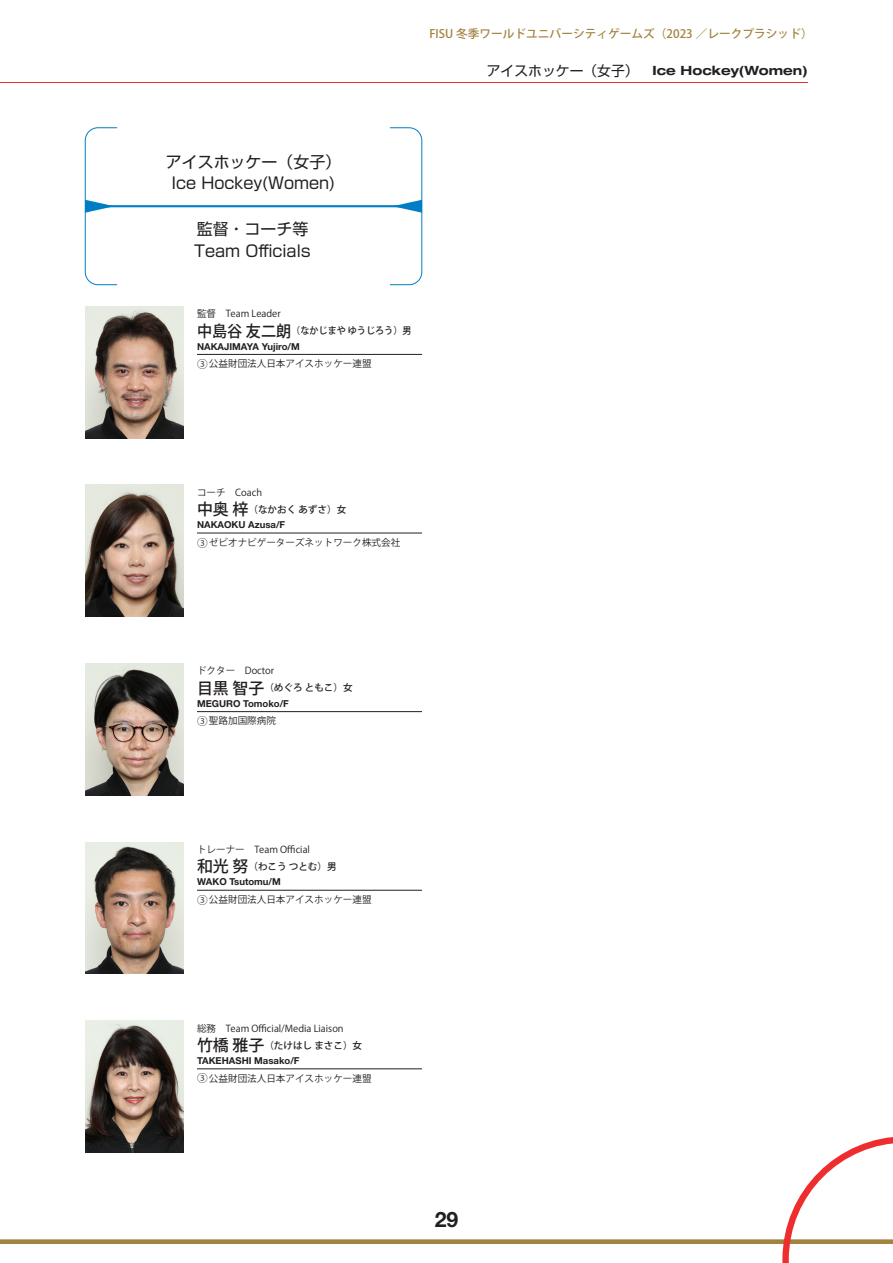
<style>
.page{position:relative;width:893px;height:1263px;background:#fff}
.page>*{position:absolute;margin:0;border:0;box-sizing:border-box;transform-origin:0 0}
.t1{font:700 21.3px "Helvetica Neue LT Std";color:#231f20}
.t2{font:15.9px "Shin Go Pro";color:#231f20}
.t3{font:700 expanded 12.75px "Helvetica Neue LT Std";color:#231f20}
.t4{font:500 11.7px "Koz Go Pro";color:#a2823f}
.プロフィール{font:9.6px "Koz Go Pro";color:#231f20}
.名前_英文{font:700 9.6px "Helvetica Neue LT Std";color:#231f20}
.なまえ{font:500 9.6px "Koz Go Pro";color:#231f20}
.なまえ-2{font:500 9.6px "Koz Go Pro";color:#231f20;scale:.95 1}
.s1{font-family:"Shin Go Pro";font-weight:400;font-stretch:normal;font-size:13.8px}
.s2{font-size:15.9px}
.s3{font-size:10.65px}
</style>
<div class="page">
<div style="left:0;top:1239px;width:893px;height:5px;background:#a2823f"></div>
<svg style="left:779px;top:1137px;width:114px;height:126px"></svg>
<img style="left:85px;top:306px;width:99px;height:132px">
<img style="left:85px;top:485px;width:99px;height:132px">
<img style="left:85px;top:663px;width:99px;height:132px">
<img style="left:85px;top:842px;width:99px;height:132px">
<img style="left:85px;top:1020px;width:99px;height:132px">
<svg style="left:197px;top:354px;width:12px;height:1px"></svg>
<hr style="left:209px;top:354px;width:213px;height:1px;background:#231f20">
<svg style="left:197px;top:533px;width:12px;height:1px"></svg>
<hr style="left:209px;top:533px;width:213px;height:1px;background:#231f20">
<svg style="left:197px;top:711px;width:12px;height:1px"></svg>
<hr style="left:209px;top:711px;width:213px;height:1px;background:#231f20">
<svg style="left:197px;top:890px;width:12px;height:1px"></svg>
<hr style="left:209px;top:890px;width:213px;height:1px;background:#231f20">
<svg style="left:197px;top:1068px;width:12px;height:1px"></svg>
<hr style="left:209px;top:1068px;width:213px;height:1px;background:#231f20">
<hr style="left:0;top:82px;width:808px;height:1px;background:#ee2d2e">
<hr style="left:85px;top:205px;width:337px;height:2px;background:#007ec5">
<svg style="left:85px;top:127px;width:33px;height:158px"></svg>
<svg style="left:389px;top:127px;width:33px;height:158px"></svg>
<p class="t4" style="left:429px;top:26px;width:385px">FISU 冬季ワールドユニバーシティゲームズ（2023 ／レークプラシッド）</p>
<p class="t3" style="left:487px;top:62px;width:323px"><span class="s1">アイスホッケー（女子）　</span>Ice Hockey(Women)</p>
<p class="t2" style="left:166px;top:149px;width:177px">アイスホッケー（女子）</p>
<p class="t2" style="left:172px;top:170px;width:165px">Ice Hockey(Women)</p>
<p class="t2" style="left:197px;top:216px;width:113px">監督・コーチ等</p>
<p class="t2" style="left:194px;top:238px;width:118px">Team Officials</p>
<p class="プロフィール" style="left:197px;top:307px;width:85px">監督　Team Leader</p>
<p class="なまえ-2" style="left:197px;top:324px;width:227px"><span class="s2">中島谷 友二朗</span>（なかじまや ゆうじろう）男</p>
<p class="名前_英文" style="left:197px;top:340px;width:104px">NAKAJIMAYA Yujiro/M</p>
<p class="プロフィール" style="left:197px;top:357px;width:176px"><span class="s3">③</span>公益財団法人日本アイスホッケー連盟</p>
<p class="プロフィール" style="left:197px;top:486px;width:67px">コーチ　Coach</p>
<p class="なまえ" style="left:197px;top:503px;width:151px"><span class="s2">中奥 梓</span>（なかおく あずさ）女</p>
<p class="名前_英文" style="left:197px;top:519px;width:90px">NAKAOKU Azusa/F</p>
<p class="プロフィール" style="left:197px;top:536px;width:205px"><span class="s3">③</span>ゼビオナビゲーターズネットワーク株式会社</p>
<p class="プロフィール" style="left:197px;top:665px;width:79px">ドクター　Doctor</p>
<p class="なまえ" style="left:197px;top:682px;width:157px"><span class="s2">目黒 智子</span>（めぐろ ともこ）女</p>
<p class="名前_英文" style="left:197px;top:697px;width:93px">MEGURO Tomoko/F</p>
<p class="プロフィール" style="left:197px;top:714px;width:80px"><span class="s3">③</span>聖路加国際病院</p>
<p class="プロフィール" style="left:197px;top:843px;width:114px">トレーナー　Team Official</p>
<p class="なまえ" style="left:197px;top:860px;width:141px"><span class="s2">和光 努</span>（わこう つとむ）男</p>
<p class="名前_英文" style="left:197px;top:876px;width:85px">WAKO Tsutomu/M</p>
<p class="プロフィール" style="left:197px;top:893px;width:176px"><span class="s3">③</span>公益財団法人日本アイスホッケー連盟</p>
<p class="プロフィール" style="left:197px;top:1022px;width:148px">総務　Team Official/Media Liaison</p>
<p class="なまえ" style="left:197px;top:1039px;width:167px"><span class="s2">竹橋 雅子</span>（たけはし まさこ）女</p>
<p class="名前_英文" style="left:197px;top:1055px;width:104px">TAKEHASHI Masako/F</p>
<p class="プロフィール" style="left:197px;top:1072px;width:176px"><span class="s3">③</span>公益財団法人日本アイスホッケー連盟</p>
<p class="t1" style="left:435px;top:1206px;width:25px">29</p>
</div>
